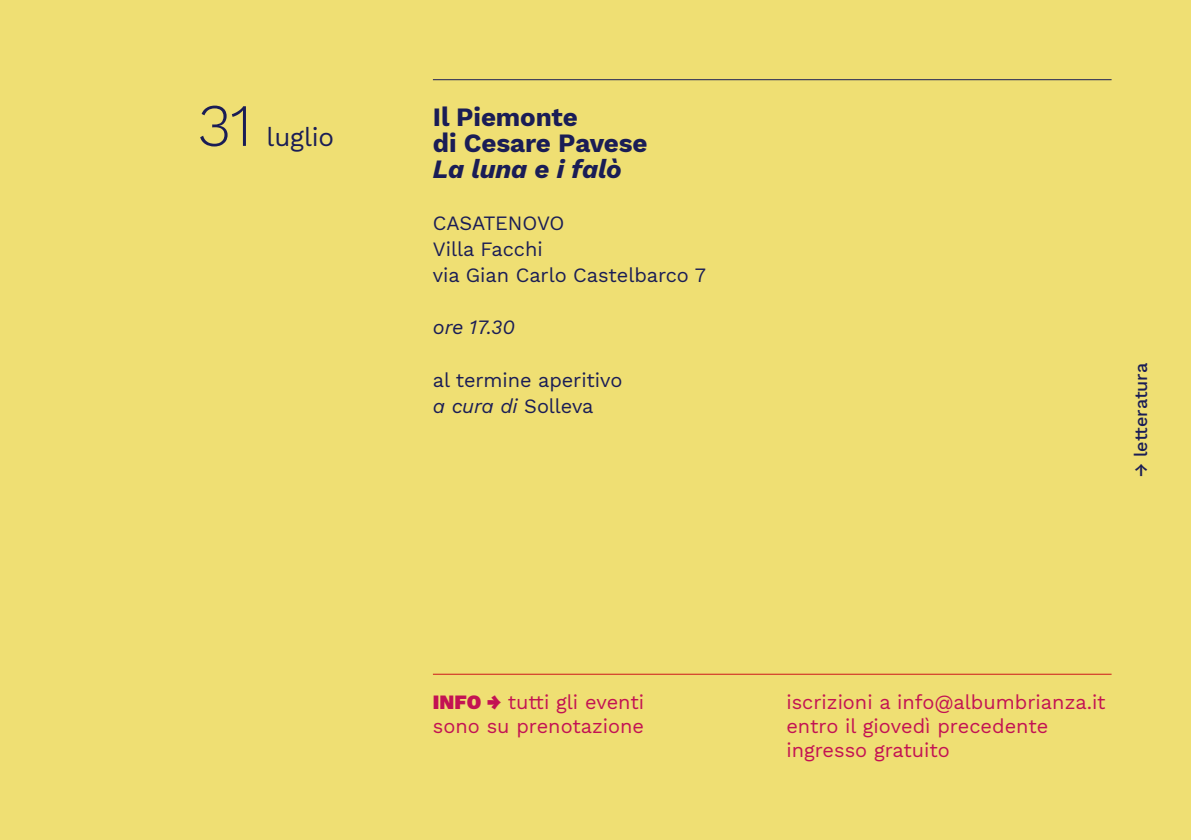
<style>
.page{position:relative;width:1191px;height:840px;background:#fff}
.page>*{position:absolute;margin:0;border:0;box-sizing:border-box;transform-origin:0 0}
.t1{font:300 60px "Work Sans";color:#1a1d56}
.t2{font:700 26px/26px "Work Sans";letter-spacing:-.005em;color:#1a1d56}
.t3{font:italic 700 26px "Work Sans";letter-spacing:-.005em;color:#1a1d56}
.t4{font:26px "Work Sans";letter-spacing:-.005em;color:#1a1d56}
.t5{font:20px/24px "Work Sans";color:#c31253}
.t6{font:20px/26px "Work Sans";letter-spacing:-.005em;color:#1a1d56}
.t7{font:italic 20px "Work Sans";letter-spacing:-.005em;color:#1a1d56}
.t8{font:500 18px "Work Sans";letter-spacing:-.005em;color:#1a1d56}
.s1{font-style:italic}
.s2{font-weight:900}
</style>
<div class="page">
<div style="left:0;top:0;width:1191px;height:839px;background:#efdf73"></div>
<hr style="left:433px;top:79px;width:678px;height:1px;background:#1a1d56">
<hr style="left:433px;top:673px;width:678px;height:1px;background:#cd171a">
<h1 class="t1" style="left:198px;top:80px;width:56px">31</h1>
<h2 class="t4" style="left:266px;top:117px;width:69px">luglio</h2>
<h2 class="t2" style="left:433px;top:103px;width:216px">Il Piemonte<br>di Cesare Pavese</h2>
<h2 class="t3" style="left:433px;top:150px;width:190px">La luna e i falò</h2>
<p class="t6" style="left:433px;top:209px;width:274px">CASATENOVO<br>Villa Facchi<br>via Gian Carlo Castelbarco 7</p>
<p class="t7" style="left:433px;top:312px;width:84px">ore 17.30</p>
<p class="t6" style="left:433px;top:365px;width:191px">al termine aperitivo <span class="s1">a cura di</span> Solleva</p>
<p class="t8" style="left:1127px;top:476px;width:115px;rotate:-90deg">→ letteratura</p>
<p class="t5" style="left:433px;top:688px;width:213px"><span class="s2">INFO →</span> tutti gli eventi sono su prenotazione</p>
<p class="t5" style="left:786px;top:688px;width:321px">iscrizioni a info@albumbrianza.it entro il giovedì precedente ingresso gratuito</p>
</div>
